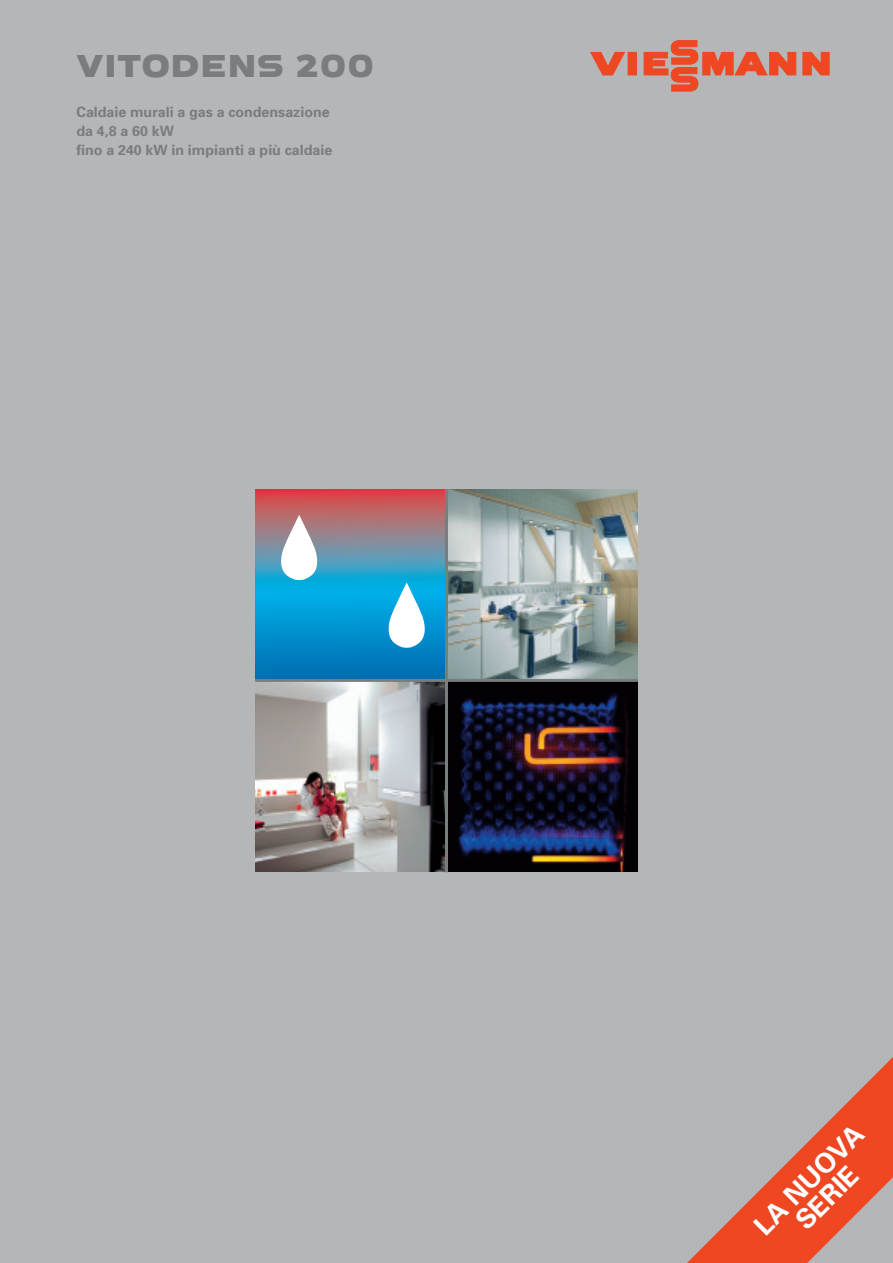
<style>
.page{position:relative;width:893px;height:1263px;background:#b4b6b8}
.page>*{position:absolute;margin:0;border:0;box-sizing:border-box;transform-origin:0 0}
.t1{font:33px "VIESSMANN Normal";color:#7a7d7e}
.t2{font:700 27px/25.5px "Univers";color:#fff;text-align:center}
.t3{font:700 14.25px/18.8px "Univers";color:#7a7d7e}
</style>
<div class="page">
<div style="left:628px;top:52px;width:8px;height:23px;background:#ef4722"></div>
<div style="left:628px;top:52px;width:9px;height:23px;border:1px solid #ef4722"></div>
<svg style="left:590px;top:52px;width:35px;height:23px"></svg>
<svg style="left:802px;top:52px;width:27px;height:24px"></svg>
<svg style="left:644px;top:40px;width:152px;height:51px"></svg>
<img style="left:255px;top:489px;width:190px;height:103px">
<img style="left:255px;top:592px;width:190px;height:87px">
<svg style="left:279px;top:515px;width:40px;height:66px;background:#c9ccd2"></svg>
<svg style="left:387px;top:582px;width:39px;height:67px;background:#94d7f0"></svg>
<img style="left:448px;top:489px;width:190px;height:190px">
<svg style="left:255px;top:682px;width:190px;height:190px;background:#a19d9c"></svg>
<svg style="left:448px;top:682px;width:190px;height:190px;background:#1a1526"></svg>
<svg style="left:687px;top:1057px;width:206px;height:206px"></svg>
<hr style="left:255px;top:679px;width:383px;height:3px;background:#7a7d7e">
<hr style="left:445px;top:489px;width:3px;height:383px;background:#7a7d7e">
<h1 class="t1" style="left:77px;top:47px;width:299px">VITODENS 200</h1>
<p class="t3" style="left:77px;top:104px;width:257px">Caldaie murali a gas a condensazione da 4,8 a 60 kW<br>fino a 240 kW in impianti a più caldaie</p>
<h2 class="t2" style="left:751px;top:1222px;width:144px;rotate:-45deg">LA NUOVA<br>SERIE</h2>
</div>
